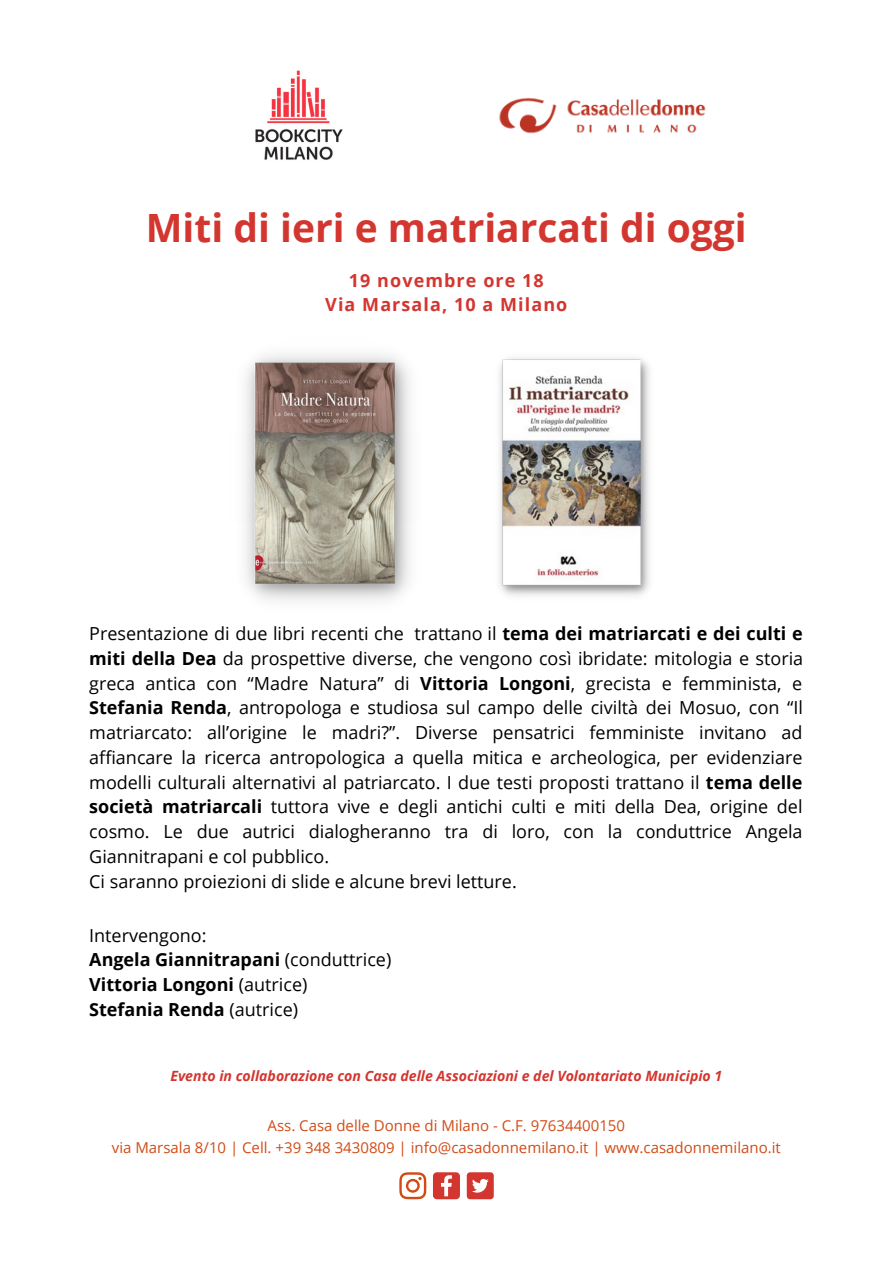
<style>
.page{position:relative;width:893px;height:1264px;background:#fff}
.page>*{position:absolute;margin:0;border:0;box-sizing:border-box;transform-origin:0 0}
.t1{font:700 39px "Open Sans";color:#d3352f}
.t2{font:18px/24.8px "Open Sans";color:#000}
.t3{font:700 18px/24.8px "Open Sans";color:#000}
.t4{font:700 18px/24.8px "Open Sans";letter-spacing:.06em;color:#d3352f;text-align:center}
.t5{font:15px/22.5px "Open Sans";color:#d24b16;text-align:center}
.t6{font:italic 700 14.1px "Open Sans";color:#d3352f}
.s1{font-weight:700}
.s2{font-weight:400}
</style>
<div class="page">
<img style="left:499px;top:97px;width:207px;height:37px">
<svg style="left:399px;top:1172px;width:27px;height:27px"></svg>
<svg style="left:433px;top:1172px;width:27px;height:27px"></svg>
<div style="left:466px;top:1172px;width:27px;height:27px;background:#d3352f;border-radius:3px"></div>
<svg style="left:472px;top:1178px;width:16px;height:14px"></svg>
<img style="left:255px;top:70px;width:88px;height:90px">
<img style="left:245px;top:354px;width:166px;height:247px">
<img style="left:499px;top:358px;width:151px;height:238px">
<h1 class="t1" style="left:146px;top:200px;width:602px">Miti di ieri e matriarcati di oggi</h1>
<p class="t4" style="left:325px;top:267px;width:244px">19 novembre ore 18<br>Via Marsala, 10 a Milano</p>
<p class="t2" style="left:89px;top:621px;width:715px">Presentazione di due libri recenti che trattano il <span class="s1">tema dei matriarcati e dei culti e miti della Dea</span> da prospettive diverse, che vengono così ibridate: mitologia e storia greca antica con “Madre Natura” di <span class="s1">Vittoria Longoni</span>, grecista e femminista, e <span class="s1">Stefania Renda</span>, antropologa e studiosa sul campo delle civiltà dei Mosuo, con “Il matriarcato: all’origine le madri?”. Diverse pensatrici femministe invitano ad affiancare la ricerca antropologica a quella mitica e archeologica, per evidenziare modelli culturali alternativi al patriarcato. I due testi proposti trattano il <span class="s1">tema delle società matriarcali</span> tuttora vive e degli antichi culti e miti della Dea, origine del cosmo. Le due autrici dialogheranno tra di loro, con la conduttrice Angela Giannitrapani e col pubblico.<br>Ci saranno proiezioni di slide e alcune brevi letture.</p>
<p class="t3" style="left:89px;top:922px;width:303px"><span class="s2">Intervengono:<br></span>Angela Giannitrapani <span class="s2">(conduttrice)<br></span>Vittoria Longoni <span class="s2">(autrice)<br></span>Stefania Renda <span class="s2">(autrice)</span></p>
<p class="t6" style="left:170px;top:1065px;width:553px">Evento in collaborazione con Casa delle Associazioni e del Volontariato Municipio 1</p>
<p class="t5" style="left:112px;top:1113px;width:670px">Ass. Casa delle Donne di Milano - C.F. 97634400150<br>via Marsala 8/10 | Cell. +39 348 3430809 | info@casadonnemilano.it | www.casadonnemilano.it</p>
</div>
